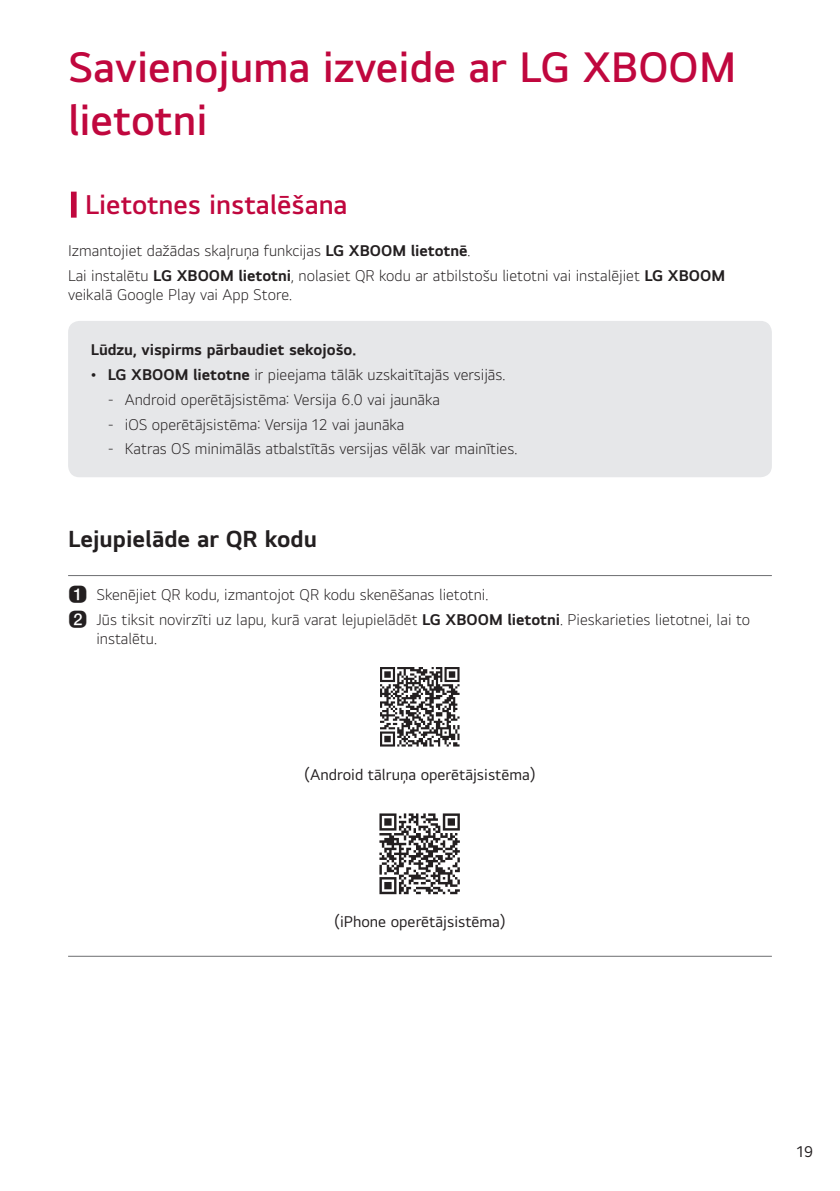
<style>
.page{position:relative;width:840px;height:1191px;background:#fff}
.page>*{position:absolute;margin:0;border:0;box-sizing:border-box;transform-origin:0 0}
.t1{font:600 44px/52.8px "LG Smart UI";color:#c0073e}
.t2{font:600 28px "LG Smart UI";color:#c0073e}
.t3{font:700 24px "LG Smart UI";color:#231f20}
.t4{font:300 16px/24.8px "LG Smart UI";color:#231f20}
.t5{font:16px "LG Smart UI";color:#231f20}
.t6{font:700 16px "LG Smart UI";color:#231f20}
.s1{font-weight:700}
.s2{font-family:"UPSYS Rounded Box Number";font-weight:400}
</style>
<div class="page">
<div style="left:71px;top:192px;width:6px;height:26px;background:#c0073e"></div>
<hr style="left:68px;top:575px;width:703px;height:1px;background:#6c6d70">
<div style="left:68px;top:321px;width:703px;height:156px;background:#e6e7e9;border-radius:11px"></div>
<img style="left:380px;top:667px;width:80px;height:80px">
<img style="left:379px;top:813px;width:81px;height:82px">
<hr style="left:68px;top:956px;width:703px;height:1px;background:#6c6d70">
<h1 class="t1" style="left:68px;top:40px;width:669px">Savienojuma izveide ar LG XBOOM lietotni</h1>
<h2 class="t2" style="left:85px;top:188px;width:264px">Lietotnes instalēšana</h2>
<p class="t4" style="left:68px;top:238px;width:658px">Izmantojiet dažādas skaļruņa funkcijas <span class="s1">LG XBOOM lietotnē</span>.<br>Lai instalētu <span class="s1">LG XBOOM lietotni</span>, nolasiet QR kodu ar atbilstošu lietotni vai instalējiet <span class="s1">LG XBOOM</span></p>
<p class="t4" style="left:68px;top:282px;width:225px">veikalā Google Play vai App Store.</p>
<p class="t6" style="left:91px;top:340px;width:267px">Lūdzu, vispirms pārbaudiet sekojošo.</p>
<p class="t4" style="left:91px;top:362px;width:416px">• <span class="s1">LG XBOOM lietotne</span> ir pieejama tālāk uzskaitītajās versijās.</p>
<p class="t4" style="left:108px;top:386px;width:333px">- Android operētājsistēma: Versija 6.0 vai jaunāka</p>
<p class="t4" style="left:108px;top:411px;width:298px">- iOS operētājsistēma: Versija 12 vai jaunāka</p>
<p class="t4" style="left:108px;top:436px;width:411px">- Katras OS minimālās atbalstītās versijas vēlāk var mainīties.</p>
<h3 class="t3" style="left:68px;top:524px;width:250px">Lejupielāde ar QR kodu</h3>
<p class="t4" style="left:68px;top:582px;width:683px"><span class="s2">a</span> Skenējiet QR kodu, izmantojot QR kodu skenēšanas lietotni.<br><span class="s2">b</span> Jūs tiksit novirzīti uz lapu, kurā varat lejupielādēt <span class="s1">LG XBOOM lietotni</span>. Pieskarieties lietotnei, lai to</p>
<p class="t4" style="left:96px;top:626px;width:62px">instalētu.</p>
<p class="t5" style="left:304px;top:765px;width:232px">(Android tālruņa operētājsistēma)</p>
<p class="t5" style="left:334px;top:912px;width:173px">(iPhone operētājsistēma)</p>
<p class="t5" style="left:796px;top:1141px;width:18px">19</p>
</div>
